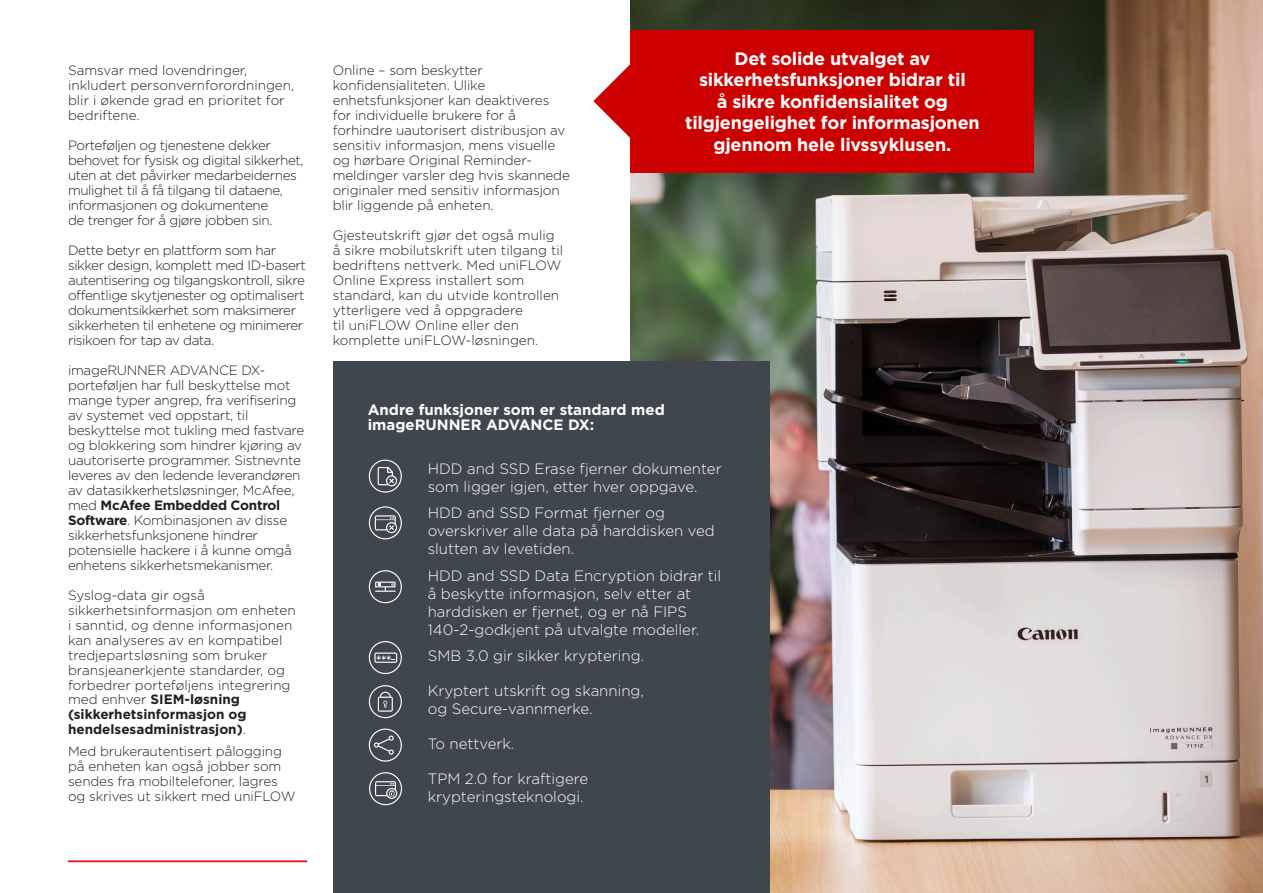
<style>
.page{position:relative;width:1263px;height:893px;background:#fff}
.page>*{position:absolute;margin:0;border:0;box-sizing:border-box;transform-origin:0 0}
.Subheading_BLACK{font:700 18px/21.6px "Gotham";letter-spacing:-.01em;color:#fff;text-align:center}
.Body{font:300 15px/18px "Gotham";color:#fff}
.Body-2{font:700 15px "Gotham";color:#fff}
.t1{font:300 13.5px/15px "Gotham";letter-spacing:-.02em;color:#231f20}
.t2{font:300 13.5px/15px "Gotham";color:#231f20}
.s1{font-weight:700}
</style>
<div class="page">
<hr style="left:68px;top:860px;width:239px;height:2px;background:#e21a21">
<img style="left:630px;top:0;width:633px;height:893px">
<div style="left:333px;top:361px;width:437px;height:532px;background:#3f464d"></div>
<div style="left:630px;top:30px;width:404px;height:142px;background:#c00"></div>
<svg style="left:593px;top:64px;width:37px;height:74px"></svg>
<svg style="left:369px;top:460px;width:33px;height:33px"></svg>
<svg style="left:369px;top:506px;width:33px;height:33px"></svg>
<svg style="left:369px;top:570px;width:33px;height:33px"></svg>
<svg style="left:369px;top:641px;width:33px;height:33px"></svg>
<svg style="left:369px;top:685px;width:33px;height:33px"></svg>
<svg style="left:369px;top:729px;width:33px;height:33px"></svg>
<svg style="left:369px;top:772px;width:33px;height:33px"></svg>
<p class="t2" style="left:68px;top:62px;width:228px">Samsvar med lovendringer, inkludert personvernforordningen, blir i økende grad en prioritet for bedriftene.</p>
<p class="t1" style="left:68px;top:137px;width:237px">Porteføljen og tjenestene dekker behovet for fysisk og digital sikkerhet, uten at det påvirker medarbeidernes mulighet til å få tilgang til dataene, informasjonen og dokumentene<br>de trenger for å gjøre jobben sin.</p>
<p class="t1" style="left:68px;top:242px;width:239px">Dette betyr en plattform som har sikker design, komplett med ID-basert autentisering og tilgangskontroll, sikre offentlige skytjenester og optimalisert dokumentsikkerhet som maksimerer sikkerheten til enhetene og minimerer risikoen for tap av data.</p>
<p class="t1" style="left:68px;top:362px;width:238px">imageRUNNER ADVANCE DX&shy;porteføljen har full beskyttelse mot mange typer angrep, fra verifisering av systemet ved oppstart, til beskyttelse mot tukling med fastvare og blokkering som hindrer kjøring av uautoriserte programmer. Sistnevnte leveres av den ledende leverandøren av datasikkerhetsløsninger, McAfee, med <span class="s1">McAfee Embedded Control Software</span>. Kombinasjonen av disse sikkerhetsfunksjonene hindrer potensielle hackere i å kunne omgå enhetens sikkerhetsmekanismer.</p>
<p class="t2" style="left:68px;top:587px;width:229px">Syslog-data gir også sikkerhetsinformasjon om enheten i sanntid, og denne informasjonen kan analyseres av en kompatibel tredjepartsløsning som bruker bransjeanerkjente standarder, og forbedrer porteføljens integrering med enhver <span class="s1">SIEM-løsning (sikkerhetsinformasjon og hendelsesadministrasjon)</span>.</p>
<p class="t1" style="left:68px;top:744px;width:229px">Med brukerautentisert pålogging på enheten kan også jobber som sendes fra mobiltelefoner, lagres og skrives ut sikkert med uniFLOW</p>
<p class="t1" style="left:333px;top:62px;width:239px">Online – som beskytter konfidensialiteten. Ulike enhetsfunksjoner kan deaktiveres for individuelle brukere for å forhindre uautorisert distribusjon av sensitiv informasjon, mens visuelle og hørbare Original Reminder&shy;meldinger varsler deg hvis skannede originaler med sensitiv informasjon blir liggende på enheten.</p>
<p class="t2" style="left:333px;top:227px;width:232px">Gjesteutskrift gjør det også mulig å sikre mobilutskrift uten tilgang til bedriftens nettverk. Med uniFLOW Online Express installert som standard, kan du utvide kontrollen ytterligere ved å oppgradere<br>til uniFLOW Online eller den komplette uniFLOW-løsningen.</p>
<p class="Subheading_BLACK" style="left:685px;top:47px;width:296px">Det solide utvalget av sikkerhetsfunksjoner bidrar til<br>å sikre konfidensialitet og tilgjengelighet for informasjonen gjennom hele livssyklusen.</p>
<p class="Body-2" style="left:368px;top:400px;width:299px">Andre funksjoner som er standard med</p>
<p class="Body-2" style="left:368px;top:415px;width:228px">imageRUNNER ADVANCE DX:</p>
<p class="Body" style="left:428px;top:459px;width:295px">HDD and SSD Erase fjerner dokumenter som ligger igjen, etter hver oppgave.</p>
<p class="Body" style="left:428px;top:504px;width:289px">HDD and SSD Format fjerner og overskriver alle data på harddisken ved slutten av levetiden.</p>
<p class="Body" style="left:428px;top:566px;width:295px">HDD and SSD Data Encryption bidrar til å beskytte informasjon, selv etter at harddisken er fjernet, og er nå FIPS 140-2-godkjent på utvalgte modeller.</p>
<p class="Body" style="left:428px;top:647px;width:218px">SMB 3.0 gir sikker kryptering.</p>
<p class="Body" style="left:428px;top:682px;width:218px">Kryptert utskrift og skanning, og Secure-vannmerke.</p>
<p class="Body" style="left:428px;top:735px;width:88px">To nettverk.</p>
<p class="Body" style="left:428px;top:770px;width:162px">TPM 2.0 for kraftigere krypteringsteknologi.</p>
</div>
